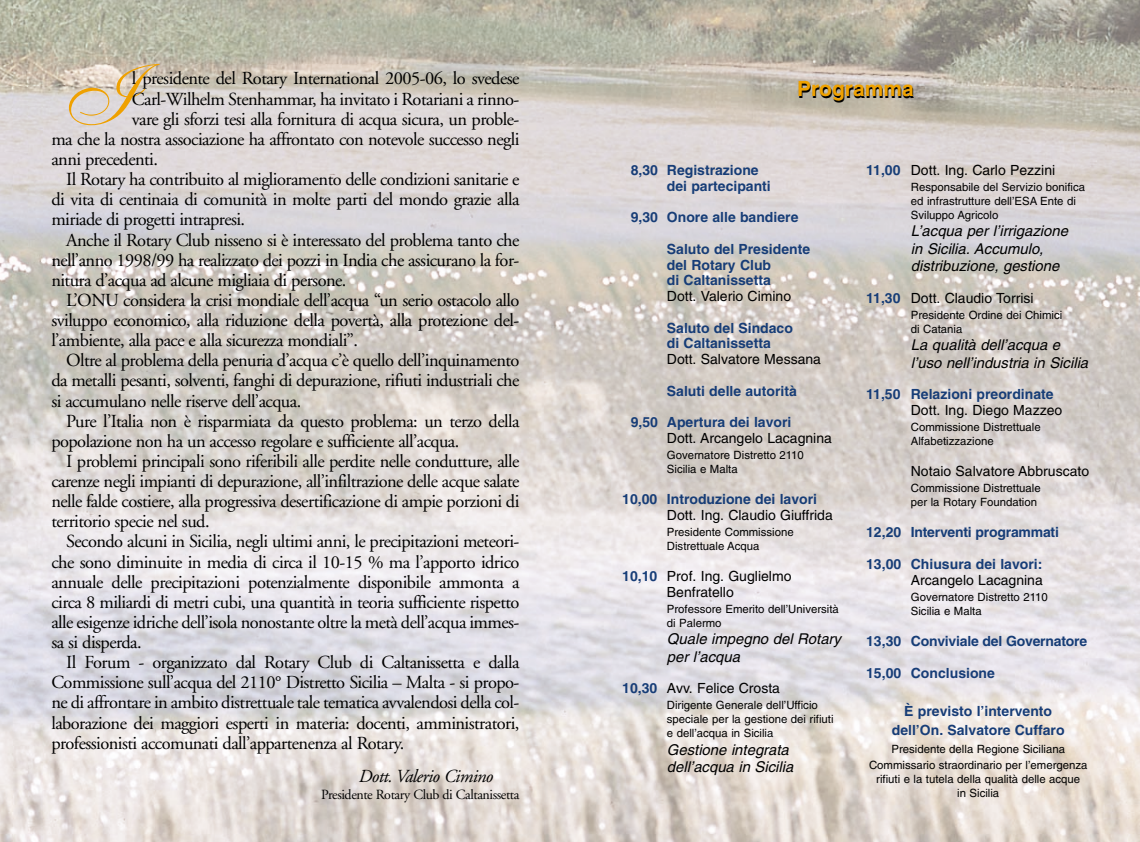
<style>
.page{position:relative;width:1140px;height:842px;background:#fff}
.page>*{position:absolute;margin:0;border:0;box-sizing:border-box;transform-origin:0 0}
.t1{font:87.15px "Shelley Allegro Script";color:#efa100}
.t2{font:700 21px "Helvetica";color:#000}
.t3{font:18.38px "Adobe Garamond";letter-spacing:-.03em;color:#000}
.t4{font:italic 18.38px "Adobe Garamond";letter-spacing:-.03em;color:#000}
.t5{font:italic 14.88px/17.5px "Helvetica";color:#000}
.t6{font:700 14px/15.8px "Helvetica";color:#173d77}
.t7{font:14px/15.8px "Helvetica";color:#000}
.t8{font:14px "Adobe Garamond";letter-spacing:-.03em;color:#000}
.t9{font:11.38px/14px "Helvetica";color:#000}
.s1{font-weight:700;color:#173d77}
</style>
<div class="page">
<img style="left:1px;top:0;width:1138px;height:842px">
<h1 class="t1" style="left:66px;top:72px;width:69px">I</h1>
<p class="t3" style="left:132px;top:71px;width:389px">l presidente del Rotary International 2005-06, lo svedese</p>
<p class="t3" style="left:132px;top:91px;width:389px">Carl-Wilhelm Stenhammar, ha invitato i Rotariani a rinno-</p>
<p class="t3" style="left:132px;top:111px;width:389px">vare gli sforzi tesi alla fornitura di acqua sicura, un proble-</p>
<p class="t3" style="left:51px;top:132px;width:469px">ma che la nostra associazione ha affrontato con notevole successo negli</p>
<p class="t3" style="left:51px;top:152px;width:108px">anni precedenti.</p>
<p class="t3" style="left:66px;top:172px;width:454px">Il Rotary ha contribuito al miglioramento delle condizioni sanitarie e</p>
<p class="t3" style="left:51px;top:192px;width:469px">di vita di centinaia di comunità in molte parti del mondo grazie alla</p>
<p class="t3" style="left:51px;top:212px;width:195px">miriade di progetti intrapresi.</p>
<p class="t3" style="left:66px;top:232px;width:454px">Anche il Rotary Club nisseno si è interessato del problema tanto che</p>
<p class="t3" style="left:51px;top:252px;width:469px">nell’anno 1998/99 ha realizzato dei pozzi in India che assicurano la for-</p>
<p class="t3" style="left:51px;top:272px;width:296px">nitura d’acqua ad alcune migliaia di persone.</p>
<p class="t3" style="left:66px;top:293px;width:454px">L’ONU considera la crisi mondiale dell’acqua “un serio ostacolo allo</p>
<p class="t3" style="left:51px;top:313px;width:469px">sviluppo economico, alla riduzione della povertà, alla protezione del-</p>
<p class="t3" style="left:51px;top:333px;width:308px">l’ambiente, alla pace e alla sicurezza mondiali”.</p>
<p class="t3" style="left:66px;top:353px;width:454px">Oltre al problema della penuria d’acqua c’è quello dell’inquinamento</p>
<p class="t3" style="left:51px;top:373px;width:469px">da metalli pesanti, solventi, fanghi di depurazione, rifiuti industriali che</p>
<p class="t3" style="left:51px;top:393px;width:251px">si accumulano nelle riserve dell’acqua.</p>
<p class="t3" style="left:66px;top:413px;width:454px">Pure l’Italia non è risparmiata da questo problema: un terzo della</p>
<p class="t3" style="left:51px;top:433px;width:409px">popolazione non ha un accesso regolare e sufficiente all’acqua.</p>
<p class="t3" style="left:66px;top:454px;width:454px">I problemi principali sono riferibili alle perdite nelle condutture, alle</p>
<p class="t3" style="left:51px;top:474px;width:469px">carenze negli impianti di depurazione, all’infiltrazione delle acque salate</p>
<p class="t3" style="left:51px;top:494px;width:469px">nelle falde costiere, alla progressiva desertificazione di ampie porzioni di</p>
<p class="t3" style="left:51px;top:514px;width:160px">territorio specie nel sud.</p>
<p class="t3" style="left:66px;top:534px;width:454px">Secondo alcuni in Sicilia, negli ultimi anni, le precipitazioni meteori-</p>
<p class="t3" style="left:51px;top:554px;width:469px">che sono diminuite in media di circa il 10-15 % ma l’apporto idrico</p>
<p class="t3" style="left:51px;top:574px;width:469px">annuale delle precipitazioni potenzialmente disponibile ammonta a</p>
<p class="t3" style="left:51px;top:594px;width:469px">circa 8 miliardi di metri cubi, una quantità in teoria sufficiente rispetto</p>
<p class="t3" style="left:51px;top:615px;width:469px">alle esigenze idriche dell’isola nonostante oltre la metà dell’acqua immes-</p>
<p class="t3" style="left:51px;top:635px;width:92px">sa si disperda.</p>
<p class="t3" style="left:66px;top:655px;width:454px">Il Forum - organizzato dal Rotary Club di Caltanissetta e dalla</p>
<p class="t3" style="left:51px;top:675px;width:469px">Commissione sull’acqua del 2110° Distretto Sicilia – Malta - si propo-</p>
<p class="t3" style="left:51px;top:695px;width:469px">ne di affrontare in ambito distrettuale tale tematica avvalendosi della col-</p>
<p class="t3" style="left:51px;top:715px;width:469px">laborazione dei maggiori esperti in materia: docenti, amministratori,</p>
<p class="t3" style="left:51px;top:735px;width:354px">professionisti accomunati dall’appartenenza al Rotary.</p>
<p class="t4" style="left:359px;top:769px;width:136px">Dott. Valerio Cimino</p>
<p class="t8" style="left:321px;top:788px;width:200px">Presidente Rotary Club di Caltanissetta</p>
<p class="t2" style="left:797px;top:83px;width:118px">Programma</p>
<p class="t6" style="left:666px;top:164px;width:105px;text-indent:-36px">8,30 Registrazione dei partecipanti</p>
<p class="t6" style="left:630px;top:211px;width:169px">9,30 Onore alle bandiere</p>
<p class="t6" style="left:666px;top:242px;width:145px">Saluto del Presidente del Rotary Club<br>di Caltanissetta</p>
<p class="t7" style="left:666px;top:290px;width:126px">Dott. Valerio Cimino</p>
<p class="t6" style="left:666px;top:321px;width:127px">Saluto del Sindaco di Caltanissetta</p>
<p class="t7" style="left:666px;top:353px;width:156px">Dott. Salvatore Messana</p>
<p class="t6" style="left:666px;top:384px;width:131px">Saluti delle autorità</p>
<p class="t6" style="left:630px;top:416px;width:162px">9,50 Apertura dei lavori</p>
<p class="t7" style="left:666px;top:431px;width:166px">Dott. Arcangelo Lacagnina</p>
<p class="t9" style="left:666px;top:449px;width:138px">Governatore Distretto 2110<br>Sicilia e Malta</p>
<p class="t6" style="left:622px;top:493px;width:196px">10,00 Introduzione dei lavori</p>
<p class="t7" style="left:666px;top:508px;width:167px">Dott. Ing. Claudio Giuffrida</p>
<p class="t9" style="left:666px;top:526px;width:128px">Presidente Commissione<br>Distrettuale Acqua</p>
<p class="t7" style="left:666px;top:570px;width:126px;text-indent:-45px"><span class="s1">10,10</span> Prof. Ing. Guglielmo<br>Benfratello</p>
<p class="t9" style="left:666px;top:603px;width:173px">Professore Emerito dell’Università di Palermo</p>
<p class="t5" style="left:666px;top:632px;width:175px">Quale impegno del Rotary per l’acqua</p>
<p class="t7" style="left:622px;top:682px;width:159px"><span class="s1">10,30</span> Avv. Felice Crosta</p>
<p class="t9" style="left:666px;top:699px;width:168px">Dirigente Generale dell’Ufficio speciale per la gestione dei rifiuti e dell’acqua in Sicilia</p>
<p class="t5" style="left:666px;top:742px;width:128px">Gestione integrata dell’acqua in Sicilia</p>
<p class="t7" style="left:866px;top:164px;width:190px"><span class="s1">11,00</span> Dott. Ing. Carlo Pezzini</p>
<p class="t9" style="left:910px;top:181px;width:176px">Responsabile del Servizio bonifica ed infrastrutture dell’ESA Ente di<br>Sviluppo Agricolo</p>
<p class="t5" style="left:910px;top:224px;width:159px">L’acqua per l’irrigazione in Sicilia. Accumulo, distribuzione, gestione</p>
<p class="t7" style="left:866px;top:291px;width:169px"><span class="s1">11,30</span> Dott. Claudio Torrisi</p>
<p class="t9" style="left:910px;top:309px;width:153px">Presidente Ordine dei Chimici di Catania</p>
<p class="t5" style="left:910px;top:338px;width:179px">La qualità dell’acqua e l’uso nell’industria in Sicilia</p>
<p class="t6" style="left:866px;top:388px;width:189px">11,50 Relazioni preordinate</p>
<p class="t7" style="left:910px;top:403px;width:153px">Dott. Ing. Diego Mazzeo</p>
<p class="t9" style="left:910px;top:421px;width:131px">Commissione Distrettuale<br>Alfabetizzazione</p>
<p class="t7" style="left:910px;top:465px;width:180px">Notaio Salvatore Abbruscato</p>
<p class="t9" style="left:910px;top:482px;width:131px">Commissione Distrettuale per la Rotary Foundation</p>
<p class="t6" style="left:866px;top:526px;width:194px">12,20 Interventi programmati</p>
<p class="t6" style="left:866px;top:557px;width:178px">13,00 Chiusura dei lavori:</p>
<p class="t7" style="left:910px;top:573px;width:133px">Arcangelo Lacagnina</p>
<p class="t9" style="left:910px;top:590px;width:138px">Governatore Distretto 2110<br>Sicilia e Malta</p>
<p class="t6" style="left:866px;top:634px;width:222px">13,30 Conviviale del Governatore</p>
<p class="t6" style="left:866px;top:666px;width:130px">15,00 Conclusione</p>
<p class="t6" style="left:891px;top:703px;width:174px;line-height:19.2px;text-align:center">È previsto l’intervento dell’On. Salvatore Cuffaro</p>
<p class="t9" style="left:868px;top:741px;width:220px;line-height:16.4px;text-align:center">Presidente della Regione Siciliana<br>Commissario straordinario per l’emergenza</p>
<p class="t9" style="left:876px;top:773px;width:205px;text-align:center">rifiuti e la tutela della qualità delle acque in Sicilia</p>
</div>
